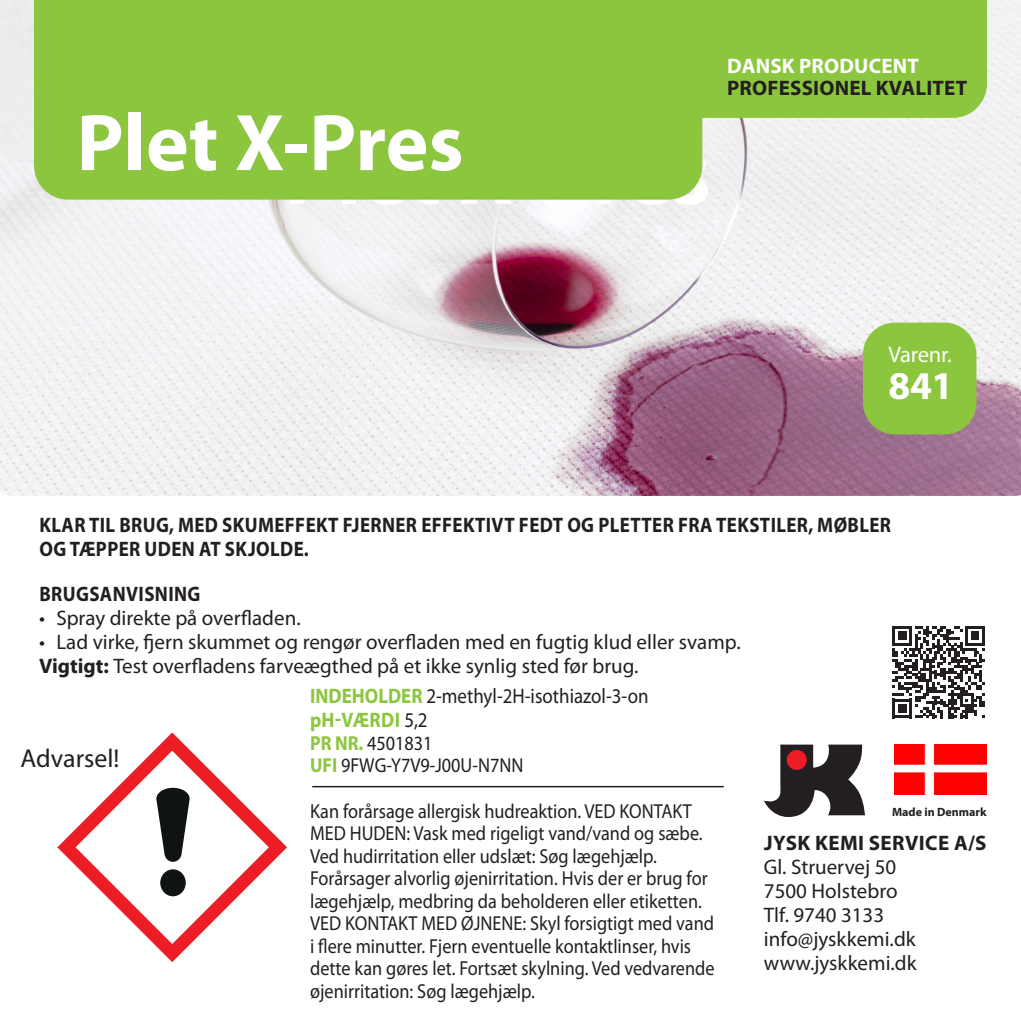
<style>
.page{position:relative;width:1021px;height:1021px;background:#fff}
.page>*{position:absolute;margin:0;border:0;box-sizing:border-box;transform-origin:0 0}
.t1{font:700 81px "Myriad Pro";color:#fff}
.t2{font:700 39.6px "Myriad Pro";color:#fff}
.t3{font:25.8px "Myriad Pro";color:#231f20}
.t4{font:22.5px "Myriad Pro";letter-spacing:-.01em;color:#fff}
.t5{font:21px "Myriad Pro";color:#231f20}
.t6{font:700 21px/24px "Myriad Pro";letter-spacing:.02em;color:#231f20;scale:.9 1}
.t7{font:21px/24px "Myriad Pro";color:#231f20;scale:.9 1}
.t8{font:700 21px "Myriad Pro";letter-spacing:.02em;color:#231f20}
.t9{font:700 21px "Myriad Pro";letter-spacing:.01em;color:#fff}
.t10{font:20.4px/22.5px "Myriad Pro";color:#231f20;scale:.9 1}
.t11{font:700 12px "Myriad Pro";color:#231f20}
.s1{font-weight:700}
.s2{font-weight:700;color:#8bc63e}
</style>
<div class="page">
<img style="left:0;top:0;width:1020px;height:496px">
<svg style="left:764px;top:744px;width:101px;height:73px"></svg>
<div style="left:786px;top:750px;width:20px;height:20px;background:#ee1d23;border-radius:50%"></div>
<div style="left:34px;top:0;width:952px;height:118px;background:#8cc63f"></div>
<div style="left:34px;top:39px;width:668px;height:161px;background:#8cc63f;border-radius:34px"></div>
<img style="left:894px;top:744px;width:92px;height:50px">
<div style="left:863px;top:322px;width:113px;height:112px;background:#8bc63e;border-radius:32px"></div>
<svg style="left:57px;top:732px;width:230px;height:230px"></svg>
<hr style="left:312px;top:786px;width:411px;height:1px;background:#231f20">
<svg style="left:892px;top:626px;width:92px;height:92px"></svg>
<p class="t1" style="left:77px;top:90px;width:388px">Plet X-Pres</p>
<p class="t9" style="left:727px;top:53px;width:193px">DANSK PRODUCENT</p>
<p class="t8" style="left:727px;top:74px;width:242px">PROFESSIONEL KVALITET</p>
<p class="t4" style="left:888px;top:340px;width:65px">Varenr.</p>
<p class="t2" style="left:888px;top:359px;width:67px">841</p>
<p class="t6" style="left:39px;top:512px;width:947px">KLAR TIL BRUG, MED SKUMEFFEKT FJERNER EFFEKTIVT FEDT OG PLETTER FRA TEKSTILER, MØBLER<br>OG TÆPPER UDEN AT SKJOLDE.</p>
<p class="t6" style="left:39px;top:581px;width:180px">BRUGSANVISNING</p>
<p class="t5" style="left:39px;top:605px;width:263px">• Spray direkte på overfladen.</p>
<p class="t5" style="left:39px;top:629px;width:703px">• Lad virke, fjern skummet og rengør overfladen med en fugtig klud eller svamp.</p>
<p class="t5" style="left:39px;top:653px;width:600px"><span class="s1">Vigtigt:</span> Test overfladens farveægthed på et ikke synlig sted før brug.</p>
<p class="t3" style="left:21px;top:742px;width:100px">Advarsel!</p>
<p class="t7" style="left:310px;top:684px;width:377px"><span class="s2">INDEHOLDER</span> 2-methyl-2H-isothiazol-3-on <span class="s2">pH-VÆRDI</span> 5,2</p>
<p class="t10" style="left:310px;top:731px;width:137px"><span class="s2">PR NR.</span> 4501831</p>
<p class="t10" style="left:310px;top:754px;width:238px"><span class="s2">UFI</span> 9FWG-Y7V9-J00U-N7NN</p>
<p class="t10" style="left:310px;top:799px;width:451px">Kan forårsage allergisk hudreaktion. VED KONTAKT MED HUDEN: Vask med rigeligt vand/vand og sæbe.<br>Ved hudirritation eller udslæt: Søg lægehjælp.<br>Forårsager alvorlig øjenirritation. Hvis der er brug for lægehjælp, medbring da beholderen eller etiketten.<br>VED KONTAKT MED ØJNENE: Skyl forsigtigt med vand i flere minutter. Fjern eventuelle kontaktlinser, hvis dette kan gøres let. Fortsæt skylning. Ved vedvarende øjenirritation: Søg lægehjælp.</p>
<p class="t11" style="left:892px;top:803px;width:96px">Made in Denmark</p>
<p class="t8" style="left:764px;top:829px;width:224px">JYSK KEMI SERVICE A/S</p>
<p class="t5" style="left:764px;top:853px;width:134px">Gl. Struervej 50</p>
<p class="t5" style="left:764px;top:877px;width:135px">7500 Holstebro</p>
<p class="t5" style="left:764px;top:901px;width:122px">Tlf. 9740 3133</p>
<p class="t5" style="left:764px;top:925px;width:153px">info@jyskkemi.dk</p>
<p class="t5" style="left:764px;top:949px;width:154px">www.jyskkemi.dk</p>
</div>
